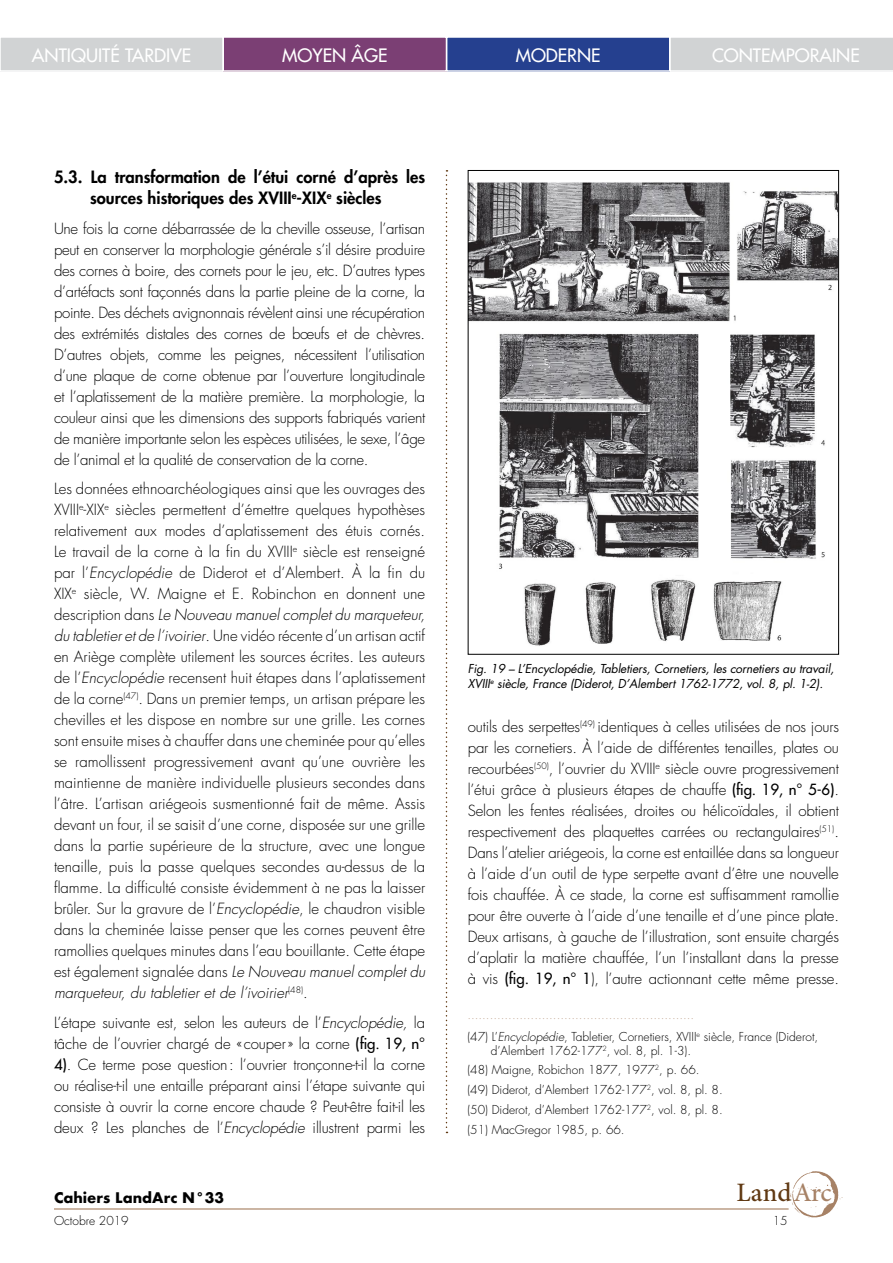
<style>
.page{position:relative;width:893px;height:1263px;background:#fff}
.page>*{position:absolute;margin:0;border:0;box-sizing:border-box;transform-origin:0 0}
.t1{font:500 26.55px "Minion Pro";color:#603913}
.t2{font:18px "Futura";color:#fff}
.t3{font:800 16.5px/21px "Futura";color:#000;text-align:center}
.t4{font:300 15px/21px "Futura";letter-spacing:-.01em;color:#000;text-align:justify}
.t5{font:700 14.25px "Futura";color:#000}
.t6{font:300 12px/13.5px "Futura";color:#000}
.t7{font:italic 12px/15px "Futura";letter-spacing:-.01em;color:#000}
.t8{font:300 12px "Futura";color:#bb9e87}
.s1{font-style:italic}
.s2{font-weight:400}
.s3{color:#a78266}
</style>
<div class="page">
<svg style="left:790px;top:1171px;width:53px;height:46px"></svg>
<hr style="left:54px;top:1208px;width:735px;height:2px;background:#bb9e87">
<svg style="left:446px;top:170px;width:1px;height:963px"></svg>
<div style="left:0;top:37px;width:223px;height:34px;background:#d1d3d4"></div>
<div style="left:0;top:36px;width:224px;height:36px;border:2px solid #fff"></div>
<svg style="left:670px;top:37px;width:223px;height:35px;background:#d4d5d6"></svg>
<div style="left:446px;top:37px;width:224px;height:34px;background:#25408f"></div>
<div style="left:446px;top:36px;width:224px;height:36px;border:2px solid #fff"></div>
<img style="left:470px;top:182px;width:367px;height:464px">
<div style="left:223px;top:37px;width:223px;height:34px;background:#7b3f74"></div>
<div style="left:222px;top:36px;width:225px;height:36px;border:2px solid #fff"></div>
<p class="t2" style="left:32px;top:45px;width:161px">ANTIQUITÉ TARDIVE</p>
<p class="t2" style="left:516px;top:45px;width:86px">MODERNE</p>
<p class="t2" style="left:712px;top:45px;width:149px">CONTEMPORAINE</p>
<p class="t2" style="left:282px;top:45px;width:107px">MOYEN ÂGE</p>
<p class="t3" style="left:54px;top:167px;width:373px">5.3. La transformation de l’étui corné d’après les sources historiques des XVIII<sup>e</sup>-XIX<sup>e</sup> siècles</p>
<p class="t4" style="left:54px;top:218px;width:373px">Une fois la corne débarrassée de la cheville osseuse, l’artisan peut en conserver la morphologie générale s’il désire produire des cornes à boire, des cornets pour le jeu, etc. D’autres types d’artéfacts sont façonnés dans la partie pleine de la corne, la pointe. Des déchets avignonnais révèlent ainsi une récupération des extrémités distales des cornes de bœufs et de chèvres.<br>D’autres objets, comme les peignes, nécessitent l’utilisation d’une plaque de corne obtenue par l’ouverture longitudinale et l’aplatissement de la matière première. La morphologie, la couleur ainsi que les dimensions des supports fabriqués varient de manière importante selon les espèces utilisées, le sexe, l’âge de l’animal et la qualité de conservation de la corne.</p>
<p class="t4" style="left:54px;top:479px;width:373px">Les données ethnoarchéologiques ainsi que les ouvrages des XVIII<sup>e</sup>-XIX<sup>e</sup> siècles permettent d’émettre quelques hypothèses relativement aux modes d’aplatissement des étuis cornés.<br>Le travail de la corne à la fin du XVIII<sup>e</sup> siècle est renseigné par l’<span class="s1">Encyclopédie</span> de Diderot et d’Alembert. À la fin du XIX<sup>e</sup> siècle, W. Maigne et E. Robinchon en donnent une description dans <span class="s1">Le Nouveau manuel complet du marqueteur, du tabletier et de l’ivoirier</span>. Une vidéo récente d’un artisan actif en Ariège complète utilement les sources écrites. Les auteurs de l’<span class="s1">Encyclopédie</span> recensent huit étapes dans l’aplatissement de la corne<sup>(47)</sup>. Dans un premier temps, un artisan prépare les chevilles et les dispose en nombre sur une grille. Les cornes sont ensuite mises à chauffer dans une cheminée pour qu’elles se ramollissent progressivement avant qu’une ouvrière les maintienne de manière individuelle plusieurs secondes dans l’âtre. L’artisan ariégeois susmentionné fait de même. Assis devant un four, il se saisit d’une corne, disposée sur une grille dans la partie supérieure de la structure, avec une longue tenaille, puis la passe quelques secondes au-dessus de la flamme. La difficulté consiste évidemment à ne pas la laisser brûler. Sur la gravure de l’<span class="s1">Encyclopédie</span>, le chaudron visible dans la cheminée laisse penser que les cornes peuvent être ramollies quelques minutes dans l’eau bouillante. Cette étape est également signalée dans <span class="s1">Le Nouveau manuel complet du marqueteur, du tabletier et de l’ivoirier</span><sup>(48)</sup>.</p>
<p class="t4" style="left:54px;top:1012px;width:373px">L’étape suivante est, selon les auteurs de l’<span class="s1">Encyclopédie,</span> la tâche de l’ouvrier chargé de «couper» la corne <span class="s2">(fig. 19, n° 4)</span>. Ce terme pose question: l’ouvrier tronçonne-t-il la corne ou réalise-t-il une entaille préparant ainsi l’étape suivante qui consiste à ouvrir la corne encore chaude ? Peut-être fait-il les deux ? Les planches de l’<span class="s1">Encyclopédie</span> illustrent parmi les</p>
<p class="t5" style="left:54px;top:1187px;width:172px">Cahiers LandArc N°33</p>
<p class="t6" style="left:54px;top:1214px;width:76px">Octobre 2019</p>
<p class="t7" style="left:468px;top:661px;width:368px">Fig. 19 – L’Encyclopédie, Tabletiers, Cornetiers, les cornetiers au travail,<br>XVIII<sup>e</sup> siècle, France (Diderot, D’Alembert 1762-1772, vol. 8, pl. 1-2).</p>
<p class="t4" style="left:468px;top:717px;width:373px">outils des serpettes<sup>(49)</sup> identiques à celles utilisées de nos jours par les cornetiers. À l’aide de différentes tenailles, plates ou recourbées<sup>(50)</sup>, l’ouvrier du XVIII<sup>e</sup> siècle ouvre progressivement l’étui grâce à plusieurs étapes de chauffe <span class="s2">(fig. 19, n° 5-6)</span>.<br>Selon les fentes réalisées, droites ou hélicoïdales, il obtient respectivement des plaquettes carrées ou rectangulaires<sup>(51)</sup>.<br>Dans l’atelier ariégeois, la corne est entaillée dans sa longueur à l’aide d’un outil de type serpette avant d’être une nouvelle fois chauffée. À ce stade, la corne est suffisamment ramollie pour être ouverte à l’aide d’une tenaille et d’une pince plate.<br>Deux artisans, à gauche de l’illustration, sont ensuite chargés d’aplatir la matière chauffée, l’un l’installant dans la presse à vis <span class="s2">(fig. 19, n° 1</span>), l’autre actionnant cette même presse.</p>
<p class="t8" style="left:467px;top:1007px;width:228px">.............................................................</p>
<p class="t6" style="left:491px;top:1030px;width:329px;text-indent:-23px">(47) L’<span class="s1">Encyclopédie</span>, Tabletier, Cornetiers, XVIII<sup>e</sup> siècle, France (Diderot, d’Alembert 1762-177<sup>2</sup>, vol. 8, pl. 1-3).</p>
<p class="t6" style="left:467px;top:1064px;width:234px">(48) Maigne, Robichon 1877, 1977<sup>2</sup>, p. 66.</p>
<p class="t6" style="left:467px;top:1083px;width:257px">(49) Diderot, d’Alembert 1762-177<sup>2</sup>, vol. 8, pl. 8.</p>
<p class="t6" style="left:467px;top:1103px;width:257px">(50) Diderot, d’Alembert 1762-177<sup>2</sup>, vol. 8, pl. 8.</p>
<p class="t6" style="left:467px;top:1123px;width:159px">(51) MacGregor 1985, p. 66.</p>
<p class="t1" style="left:737px;top:1175px;width:96px">Land<span class="s3">Arc</span></p>
<p class="t6" style="left:773px;top:1214px;width:16px">15</p>
</div>
